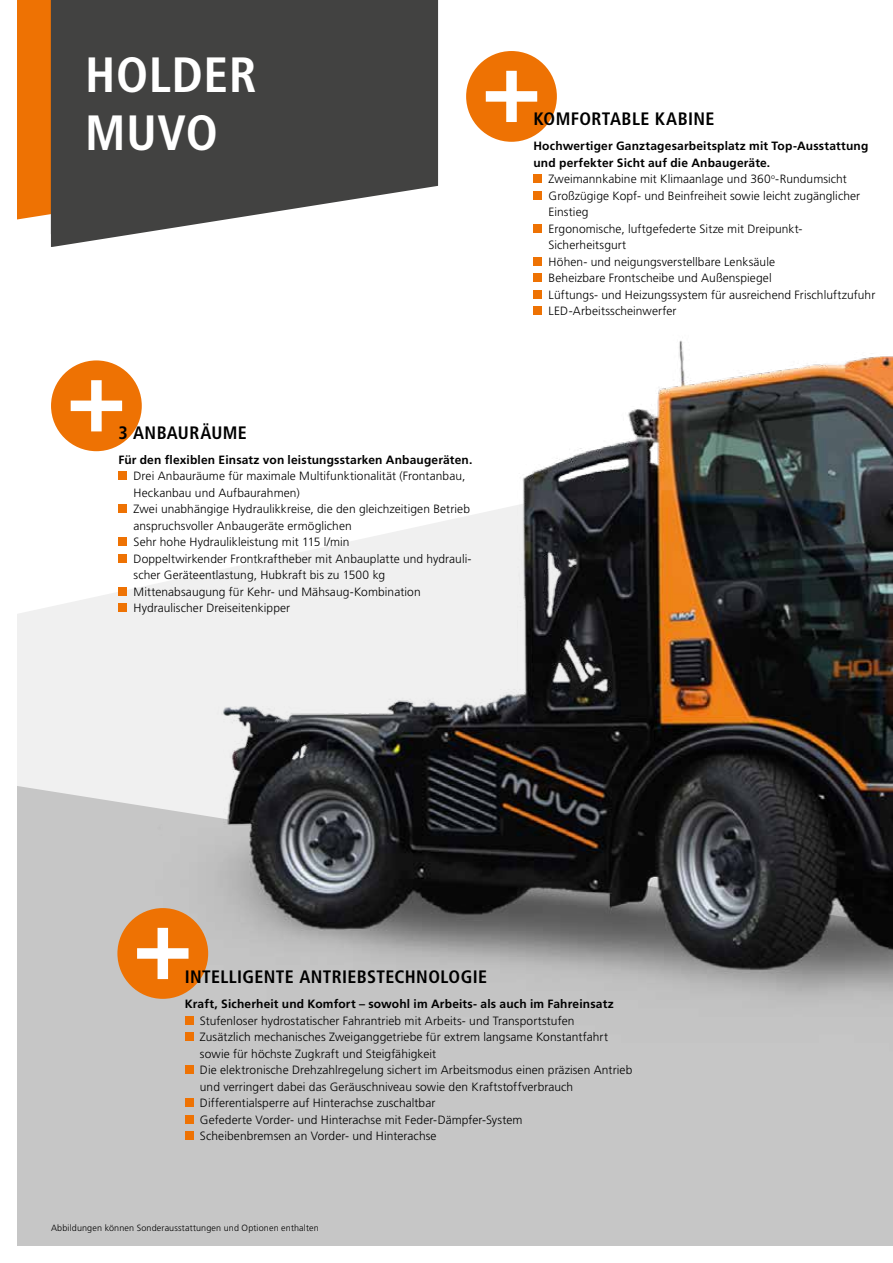
<style>
.page{position:relative;width:893px;height:1263px;background:#fff}
.page>*{position:absolute;margin:0;border:0;box-sizing:border-box;transform-origin:0 0}
.t1{font:700 condensed 49.5px/57.8px "Frutiger LT Std";letter-spacing:.015em;color:#fff}
.t2{font:700 condensed 18px "Frutiger LT Std";letter-spacing:.02em;color:#000}
.t3{font:300 12px/16.5px "Frutiger LT Std";letter-spacing:.005em;color:#000}
.t4{font:700 12px "Frutiger LT Std";letter-spacing:.015em;color:#000}
.t5{font:300 9px "Frutiger LT Std";letter-spacing:.015em;color:#000}
.s1{font-weight:700}
</style>
<div class="page">
<svg style="left:17px;top:423px;width:139px;height:363px;fill:#f0f0f0"></svg>
<div style="left:17px;top:786px;width:876px;height:460px;background:#c6c6c6"></div>
<img style="left:156px;top:306px;width:737px;height:772px">
<div style="left:17px;top:0;width:34px;height:219px;background:#ee7203"></div>
<svg style="left:51px;top:0;width:387px;height:247px;fill:#424241"></svg>
<div style="left:466px;top:51px;width:91px;height:91px;background:#ee7203;border-radius:50%"></div>
<svg style="left:486px;top:71px;width:51px;height:51px"></svg>
<div style="left:533px;top:175px;width:9px;height:8px;background:#ee7203"></div>
<div style="left:533px;top:191px;width:9px;height:9px;background:#ee7203"></div>
<div style="left:533px;top:224px;width:9px;height:9px;background:#ee7203"></div>
<div style="left:533px;top:257px;width:9px;height:9px;background:#ee7203"></div>
<div style="left:533px;top:274px;width:9px;height:8px;background:#ee7203"></div>
<div style="left:533px;top:290px;width:9px;height:9px;background:#ee7203"></div>
<div style="left:533px;top:307px;width:9px;height:8px;background:#ee7203"></div>
<div style="left:51px;top:360px;width:91px;height:91px;background:#ee7203;border-radius:50%"></div>
<svg style="left:71px;top:380px;width:51px;height:51px"></svg>
<div style="left:118px;top:472px;width:9px;height:8px;background:#ee7203"></div>
<div style="left:118px;top:505px;width:9px;height:8px;background:#ee7203"></div>
<div style="left:118px;top:538px;width:9px;height:8px;background:#ee7203"></div>
<div style="left:118px;top:554px;width:9px;height:9px;background:#ee7203"></div>
<div style="left:118px;top:587px;width:9px;height:9px;background:#ee7203"></div>
<div style="left:118px;top:604px;width:9px;height:8px;background:#ee7203"></div>
<div style="left:117px;top:908px;width:91px;height:91px;background:#ee7203;border-radius:50%"></div>
<svg style="left:137px;top:928px;width:52px;height:51px"></svg>
<div style="left:185px;top:1016px;width:8px;height:9px;background:#ee7203"></div>
<div style="left:185px;top:1033px;width:8px;height:8px;background:#ee7203"></div>
<div style="left:185px;top:1066px;width:8px;height:8px;background:#ee7203"></div>
<div style="left:185px;top:1099px;width:8px;height:8px;background:#ee7203"></div>
<div style="left:185px;top:1115px;width:8px;height:9px;background:#ee7203"></div>
<div style="left:185px;top:1132px;width:8px;height:8px;background:#ee7203"></div>
<p class="t1" style="left:85px;top:46px;width:173px">HOLDER<br>MUVO</p>
<p class="t2" style="left:118px;top:422px;width:130px">3 ANBAURÄUME</p>
<p class="t3" style="left:134px;top:451px;width:340px;text-indent:-15px"><span class="s1">Für den flexiblen Einsatz von leistungsstarken Anbaugeräten.<br></span>Drei Anbauräume für maximale Multifunktionalität (Frontanbau, Heckanbau und Aufbaurahmen)<br>Zwei unabhängige Hydraulikkreise, die den gleichzeitigen Betrieb anspruchsvoller Anbaugeräte ermöglichen<br>Sehr hohe Hydraulikleistung mit 115 l/min<br>Doppeltwirkender Frontkraftheber mit Anbauplatte und hydrauli&shy;scher Geräteentlastung, Hubkraft bis zu 1500 kg Mittenabsaugung für Kehr- und Mähsaug-Kombination Hydraulischer Dreiseitenkipper</p>
<p class="t2" style="left:533px;top:108px;width:183px">KOMFORTABLE KABINE</p>
<p class="t4" style="left:533px;top:139px;width:336px">Hochwertiger Ganztagesarbeitsplatz mit Top-Ausstattung</p>
<p class="t4" style="left:533px;top:155px;width:238px">und perfekter Sicht auf die Anbaugeräte.</p>
<p class="t3" style="left:549px;top:171px;width:300px">Zweimannkabine mit Klimaanlage und 360<sup>o</sup>-Rundumsicht</p>
<p class="t3" style="left:549px;top:187px;width:313px">Großzügige Kopf- und Beinfreiheit sowie leicht zugänglicher</p>
<p class="t3" style="left:549px;top:204px;width:41px">Einstieg</p>
<p class="t3" style="left:549px;top:220px;width:255px">Ergonomische, luftgefederte Sitze mit Dreipunkt-</p>
<p class="t3" style="left:548px;top:237px;width:79px">Sicherheitsgurt</p>
<p class="t3" style="left:549px;top:253px;width:228px">Höhen- und neigungsverstellbare Lenksäule</p>
<p class="t3" style="left:549px;top:270px;width:225px">Beheizbare Frontscheibe und Außenspiegel</p>
<p class="t3" style="left:549px;top:286px;width:328px">Lüftungs- und Heizungssystem für ausreichend Frischluftzufuhr</p>
<p class="t3" style="left:549px;top:303px;width:129px">LED-Arbeitsscheinwerfer</p>
<p class="t2" style="left:185px;top:966px;width:304px">INTELLIGENTE ANTRIEBSTECHNOLOGIE</p>
<p class="t3" style="left:200px;top:996px;width:434px;text-indent:-15px"><span class="s1">Kraft, Sicherheit und Komfort – sowohl im Arbeits- als auch im Fahreinsatz </span>Stufenloser hydrostatischer Fahrantrieb mit Arbeits- und Transportstufen<br>Zusätzlich mechanisches Zweiganggetriebe für extrem langsame Konstantfahrt sowie für höchste Zugkraft und Steigfähigkeit<br>Die elektronische Drehzahlregelung sichert im Arbeitsmodus einen präzisen Antrieb und verringert dabei das Geräuschniveau sowie den Kraftstoffverbrauch Differentialsperre auf Hinterachse zuschaltbar<br>Gefederte Vorder- und Hinterachse mit Feder-Dämpfer-System<br>Scheibenbremsen an Vorder- und Hinterachse</p>
<p class="t5" style="left:51px;top:1223px;width:269px">Abbildungen können Sonderausstattungen und Optionen enthalten</p>
</div>
